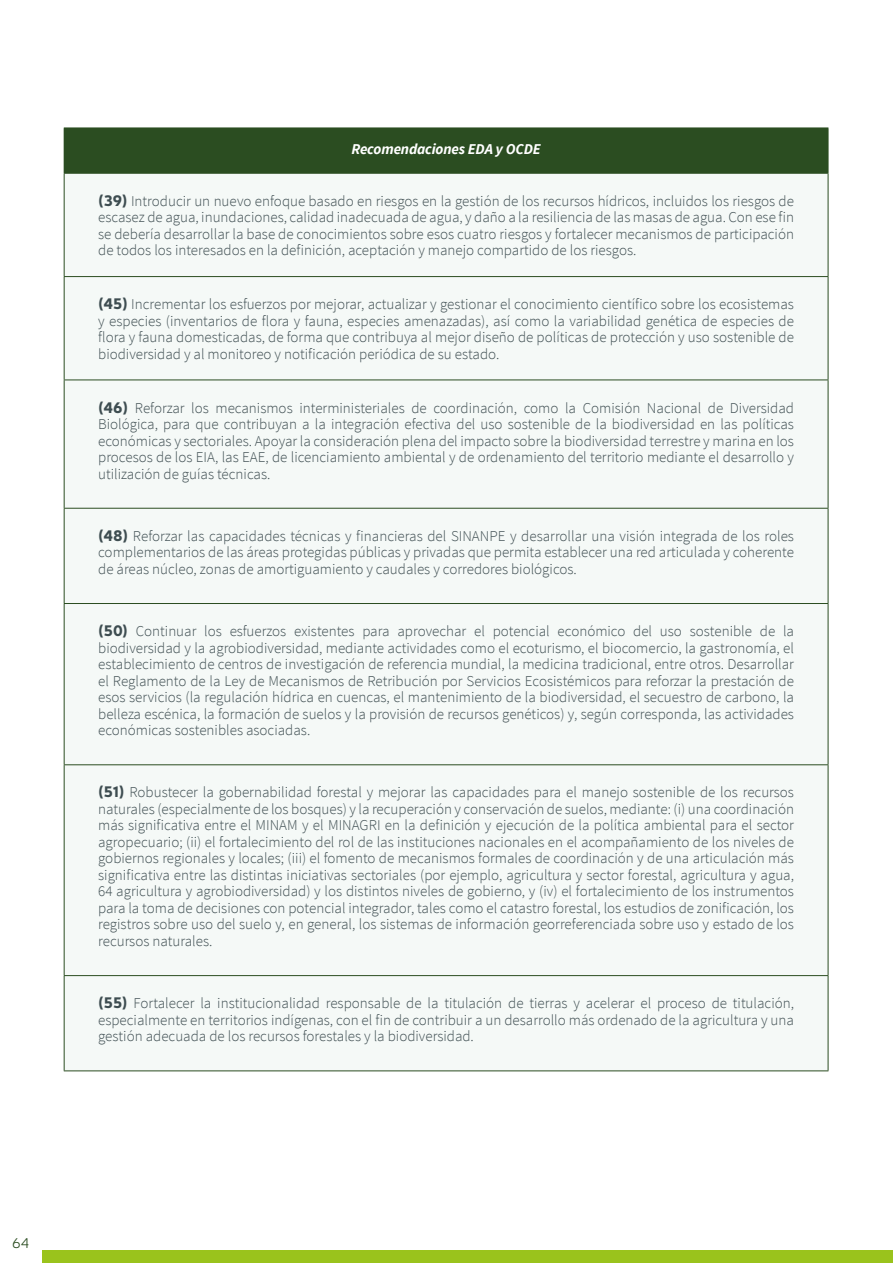
<style>
.page{position:relative;width:893px;height:1263px;background:#fff}
.page>*{position:absolute;margin:0;border:0;box-sizing:border-box;transform-origin:0 0}
.t1{font:300 15px/16.5px "Source Sans Pro";color:#3e4d51;text-align:justify}
.titulos{font:italic 700 15px "Source Sans Pro";letter-spacing:-.01em;color:#fff}
.t2{font:300 14.25px "Neris";color:#2b4d21}
.s1{font-family:"Neris";font-weight:900}
</style>
<div class="page">
<div style="left:43px;top:1250px;width:850px;height:13px;background:#9ac31c"></div>
<div style="left:64px;top:128px;width:764px;height:45px;background:#2b4d21"></div>
<div style="left:65px;top:174px;width:763px;height:896px;background:#f5f9f7"></div>
<hr style="left:828px;top:128px;width:1px;height:45px;background:#2b4d21">
<hr style="left:64px;top:173px;width:764px;height:1px;background:#2b4d21">
<hr style="left:64px;top:174px;width:1px;height:102px;background:#2b4d21">
<hr style="left:828px;top:174px;width:1px;height:102px;background:#2b4d21">
<hr style="left:64px;top:276px;width:764px;height:1px;background:#2b4d21">
<hr style="left:64px;top:277px;width:1px;height:103px;background:#2b4d21">
<hr style="left:828px;top:277px;width:1px;height:103px;background:#2b4d21">
<hr style="left:64px;top:380px;width:764px;height:1px;background:#2b4d21">
<hr style="left:64px;top:380px;width:1px;height:128px;background:#2b4d21">
<hr style="left:828px;top:380px;width:1px;height:128px;background:#2b4d21">
<hr style="left:64px;top:508px;width:764px;height:1px;background:#2b4d21">
<hr style="left:64px;top:509px;width:1px;height:94px;background:#2b4d21">
<hr style="left:828px;top:509px;width:1px;height:94px;background:#2b4d21">
<hr style="left:64px;top:603px;width:764px;height:1px;background:#2b4d21">
<hr style="left:64px;top:604px;width:1px;height:160px;background:#2b4d21">
<hr style="left:828px;top:604px;width:1px;height:160px;background:#2b4d21">
<hr style="left:64px;top:764px;width:764px;height:1px;background:#2b4d21">
<hr style="left:64px;top:765px;width:1px;height:210px;background:#2b4d21">
<hr style="left:828px;top:765px;width:1px;height:210px;background:#2b4d21">
<hr style="left:64px;top:975px;width:764px;height:1px;background:#2b4d21">
<hr style="left:64px;top:976px;width:1px;height:94px;background:#2b4d21">
<hr style="left:828px;top:976px;width:1px;height:94px;background:#2b4d21">
<hr style="left:64px;top:1070px;width:764px;height:1px;background:#2b4d21">
<p class="titulos" style="left:351px;top:140px;width:191px">Recomendaciones EDA y OCDE</p>
<p class="t1" style="left:98px;top:193px;width:697px"><span class="s1">(39)</span> Introducir un nuevo enfoque basado en riesgos en la gestión de los recursos hídricos, incluidos los riesgos de escasez de agua, inundaciones, calidad inadecuada de agua, y daño a la resiliencia de las masas de agua. Con ese fin se debería desarrollar la base de conocimientos sobre esos cuatro riesgos y fortalecer mecanismos de participación de todos los interesados en la definición, aceptación y manejo compartido de los riesgos.</p>
<p class="t1" style="left:98px;top:296px;width:697px"><span class="s1">(45)</span> Incrementar los esfuerzos por mejorar, actualizar y gestionar el conocimiento científico sobre los ecosistemas y especies (inventarios de flora y fauna, especies amenazadas), así como la variabilidad genética de especies de flora y fauna domesticadas, de forma que contribuya al mejor diseño de políticas de protección y uso sostenible de biodiversidad y al monitoreo y notificación periódica de su estado.</p>
<p class="t1" style="left:98px;top:399px;width:697px"><span class="s1">(46)</span> Reforzar los mecanismos interministeriales de coordinación, como la Comisión Nacional de Diversidad Biológica, para que contribuyan a la integración efectiva del uso sostenible de la biodiversidad en las políticas económicas y sectoriales. Apoyar la consideración plena del impacto sobre la biodiversidad terrestre y marina en los procesos de los EIA, las EAE, de licenciamiento ambiental y de ordenamiento del territorio mediante el desarrollo y utilización de guías técnicas.</p>
<p class="t1" style="left:98px;top:528px;width:697px"><span class="s1">(48)</span> Reforzar las capacidades técnicas y financieras del SINANPE y desarrollar una visión integrada de los roles complementarios de las áreas protegidas públicas y privadas que permita establecer una red articulada y coherente de áreas núcleo, zonas de amortiguamiento y caudales y corredores biológicos.</p>
<p class="t1" style="left:98px;top:623px;width:697px"><span class="s1">(50)</span> Continuar los esfuerzos existentes para aprovechar el potencial económico del uso sostenible de la biodiversidad y la agrobiodiversidad, mediante actividades como el ecoturismo, el biocomercio, la gastronomía, el establecimiento de centros de investigación de referencia mundial, la medicina tradicional, entre otros. Desarrollar el Reglamento de la Ley de Mecanismos de Retribución por Servicios Ecosistémicos para reforzar la prestación de esos servicios (la regulación hídrica en cuencas, el mantenimiento de la biodiversidad, el secuestro de carbono, la belleza escénica, la formación de suelos y la provisión de recursos genéticos) y, según corresponda, las actividades económicas sostenibles asociadas.</p>
<p class="t1" style="left:98px;top:784px;width:697px"><span class="s1">(51)</span> Robustecer la gobernabilidad forestal y mejorar las capacidades para el manejo sostenible de los recursos naturales (especialmente de los bosques) y la recuperación y conservación de suelos, mediante: (i) una coordinación más significativa entre el MINAM y el MINAGRI en la definición y ejecución de la política ambiental para el sector agropecuario; (ii) el fortalecimiento del rol de las instituciones nacionales en el acompañamiento de los niveles de gobiernos regionales y locales; (iii) el fomento de mecanismos formales de coordinación y de una articulación más significativa entre las distintas iniciativas sectoriales (por ejemplo, agricultura y sector forestal, agricultura y agua, 64 agricultura y agrobiodiversidad) y los distintos niveles de gobierno, y (iv) el fortalecimiento de los instrumentos para la toma de decisiones con potencial integrador, tales como el catastro forestal, los estudios de zonificación, los registros sobre uso del suelo y, en general, los sistemas de información georreferenciada sobre uso y estado de los recursos naturales.</p>
<p class="t1" style="left:98px;top:995px;width:697px"><span class="s1">(55)</span> Fortalecer la institucionalidad responsable de la titulación de tierras y acelerar el proceso de titulación, especialmente en territorios indígenas, con el fin de contribuir a un desarrollo más ordenado de la agricultura y una gestión adecuada de los recursos forestales y la biodiversidad.</p>
<p class="t2" style="left:12px;top:1234px;width:19px">64</p>
</div>
